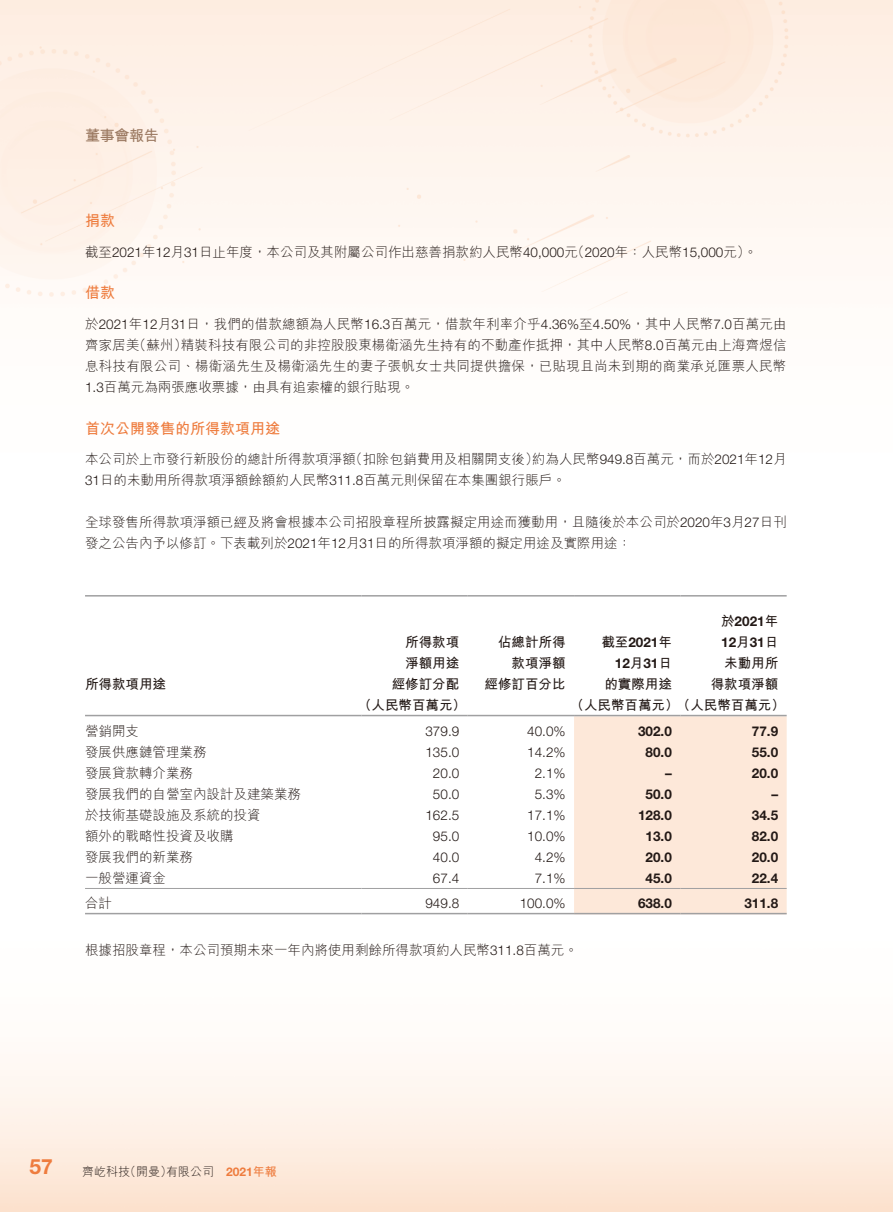
<style>
.page{position:relative;width:893px;height:1212px;background:#fff}
.page>*{position:absolute;margin:0;border:0;box-sizing:border-box;transform-origin:0 0}
.t1{font:700 21px "Helvetica Neue LT Std";color:#ee7c3e}
.t2{font:700 15px "M Hei HK";color:#ee7c3e}
.t3{font:700 15px "M Hei HK";letter-spacing:-.02em;color:#9b7961}
.t4{font:300 13.5px/21px "M Hei HK";color:#231916}
.t5{font:700 13.5px/21px "Helvetica Neue LT Std";color:#231916;text-align:right}
.t6{font:300 13.5px "Helvetica Neue LT Std";color:#231916}
.t7{font:300 13.5px/21px "M Hei HK";letter-spacing:.02em;color:#231916}
.t8{font:700 13.5px/21px "M Hei HK";color:#231916;text-align:right}
.t9{font:300 12px "M Hei HK";color:#231916}
.t10{font:700 12px "Helvetica Neue LT Std";color:#ee7c3e}
.s1{font-family:"Helvetica Neue LT Std"}
.s2{font-family:"M Hei HK"}
</style>
<div class="page">
<div style="left:574px;top:716px;width:213px;height:197px;background:#fde8d9"></div>
<hr style="left:85px;top:595px;width:276px;height:1px;background:#a0a0a1">
<hr style="left:361px;top:595px;width:107px;height:1px;background:#a0a0a1">
<hr style="left:468px;top:595px;width:106px;height:1px;background:#a0a0a1">
<hr style="left:574px;top:595px;width:106px;height:1px;background:#a0a0a1">
<hr style="left:680px;top:595px;width:107px;height:1px;background:#a0a0a1">
<hr style="left:85px;top:715px;width:276px;height:1px;background:#a0a0a1">
<hr style="left:361px;top:715px;width:107px;height:1px;background:#a0a0a1">
<hr style="left:468px;top:715px;width:106px;height:1px;background:#a0a0a1">
<hr style="left:574px;top:715px;width:106px;height:1px;background:#a0a0a1">
<hr style="left:680px;top:715px;width:107px;height:1px;background:#a0a0a1">
<hr style="left:85px;top:888px;width:276px;height:1px;background:#a0a0a1">
<hr style="left:361px;top:888px;width:107px;height:1px;background:#a0a0a1">
<hr style="left:468px;top:888px;width:106px;height:1px;background:#a0a0a1">
<hr style="left:574px;top:888px;width:106px;height:1px;background:#a0a0a1">
<hr style="left:680px;top:888px;width:107px;height:1px;background:#a0a0a1">
<hr style="left:85px;top:913px;width:276px;height:1px;background:#a0a0a1">
<hr style="left:361px;top:913px;width:107px;height:1px;background:#a0a0a1">
<hr style="left:468px;top:913px;width:106px;height:1px;background:#a0a0a1">
<hr style="left:574px;top:913px;width:106px;height:1px;background:#a0a0a1">
<hr style="left:680px;top:913px;width:107px;height:1px;background:#a0a0a1">
<p class="t3" style="left:85px;top:125px;width:75px">董事會報告</p>
<p class="t2" style="left:85px;top:210px;width:31px">捐款</p>
<p class="t4" style="left:85px;top:241px;width:674px">截至<span class="s1">2021</span>年<span class="s1">12</span>月<span class="s1">31</span>日止年度，本公司及其附屬公司作出慈善捐款約人民幣<span class="s1">40,000</span> （元 <span class="s1">2020</span>年：人民幣<span class="s1">15,000</span>元。(</p>
<p class="t2" style="left:85px;top:282px;width:31px">借款</p>
<p class="t4" style="left:85px;top:313px;width:703px;text-align:right">於<span class="s1">2021</span>年<span class="s1">12</span>月<span class="s1">31</span>日，我們的借款總額為人民幣<span class="s1">16.3</span>百萬元，借款年利率介乎<span class="s1">4.36%</span>至<span class="s1">4.50%</span>，其中人民幣<span class="s1">7.0</span>百萬元由精裝科技有限公司的非控股股東楊衛涵先生持有的不動產作抵押，其中人民幣<span class="s1">8.0</span>百萬元由上海齊煜信</p>
<p class="t7" style="left:85px;top:334px;width:703px">齊家居美<br>息科技有限公司、楊衛涵先生及楊衛涵先生的妻子張帆女士共同提供擔保，已貼現且尚未到期的商業承兌匯票人民幣<br><span class="s1">1.3</span>百萬元為兩張應收票據，由具有追索權的銀行貼現。</p>
<p class="t2" style="left:85px;top:417px;width:196px">首次公開發售的所得款項用途</p>
<p class="t4" style="left:532px;top:448px;width:256px">約為人民幣<span class="s1">949.8</span>百萬元，而於<span class="s1">2021</span>年<span class="s1">12</span>月</p>
<p class="t4" style="left:133px;top:334px;width:56px">（蘇州）</p>
<p class="t4" style="left:349px;top:448px;width:191px">（扣除包銷費用及相關開支後）</p>
<p class="t4" style="left:85px;top:448px;width:482px">本公司於上市發行新股份的總計所得款項淨額<br><span class="s1">31</span>日的未動用所得款項淨額餘額約人民幣<span class="s1">311.8</span>百萬元則保留在本集團銀行賬戶。</p>
<p class="t4" style="left:85px;top:511px;width:703px">全球發售所得款項淨額已經及將會根據本公司招股章程所披露擬定用途而獲動用，且隨後於本公司於<span class="s1">2020</span>年月<span class="s1">3 27</span>日刊發之公告內予以修訂。下表載列於<span class="s1">2021</span>年<span class="s1">12</span>月<span class="s1">31</span>日的所得款項淨額的擬定用途及實際用途：</p>
<p class="t8" style="left:85px;top:672px;width:82px">所得款項用途</p>
<p class="t5" style="left:721px;top:610px;width:59px;text-align:left"><span class="s2">於</span>2021<span class="s2">年<br></span>12<span class="s2">月</span>31<span class="s2">日</span></p>
<p class="t8" style="left:724px;top:652px;width:55px">未動用所</p>
<p class="t8" style="left:711px;top:673px;width:69px">得款項淨額</p>
<p class="t8" style="left:571px;top:694px;width:216px">（人民幣百萬元）（人民幣百萬元(</p>
<p class="t8" style="left:392px;top:630px;width:69px">所得款項淨額用途經修訂分配</p>
<p class="t8" style="left:485px;top:631px;width:82px">佔總計所得款項淨額<br>經修訂百分比</p>
<p class="t5" style="left:601px;top:631px;width:72px"><span class="s2">截至</span>2021<span class="s2">年<br></span>12<span class="s2">月</span>31<span class="s2">日</span></p>
<p class="t8" style="left:604px;top:673px;width:69px">的實際用途</p>
<p class="t8" style="left:358px;top:694px;width:109px">（人民幣百萬元）</p>
<p class="t4" style="left:85px;top:720px;width:55px">營銷開支</p>
<p class="t6" style="left:425px;top:722px;width:35px">379.9</p>
<p class="t6" style="left:527px;top:722px;width:40px">40.0%</p>
<p class="t5" style="left:638px;top:720px;width:35px">302.0</p>
<p class="t5" style="left:752px;top:720px;width:28px">77.9</p>
<p class="t4" style="left:85px;top:741px;width:123px">發展供應鏈管理業務</p>
<p class="t6" style="left:425px;top:743px;width:35px">135.0</p>
<p class="t6" style="left:527px;top:743px;width:40px">14.2%</p>
<p class="t5" style="left:646px;top:741px;width:28px">80.0</p>
<p class="t5" style="left:752px;top:741px;width:28px">55.0</p>
<p class="t4" style="left:85px;top:762px;width:109px">發展貸款轉介業務</p>
<p class="t6" style="left:433px;top:764px;width:28px">20.0</p>
<p class="t6" style="left:535px;top:764px;width:32px">2.1%</p>
<p class="t5" style="left:665px;top:762px;width:8px">–</p>
<p class="t5" style="left:752px;top:762px;width:28px">20.0</p>
<p class="t4" style="left:85px;top:783px;width:217px">發展我們的自營室內設計及建築業務</p>
<p class="t6" style="left:433px;top:785px;width:28px">50.0</p>
<p class="t6" style="left:535px;top:785px;width:32px">5.3%</p>
<p class="t5" style="left:646px;top:783px;width:28px">50.0</p>
<p class="t5" style="left:771px;top:783px;width:8px">–</p>
<p class="t4" style="left:85px;top:804px;width:177px">於技術基礎設施及系統的投資</p>
<p class="t6" style="left:425px;top:806px;width:35px">162.5</p>
<p class="t6" style="left:527px;top:806px;width:40px">17.1%</p>
<p class="t5" style="left:638px;top:804px;width:35px">128.0</p>
<p class="t5" style="left:752px;top:804px;width:28px">34.5</p>
<p class="t4" style="left:85px;top:825px;width:150px">額外的戰略性投資及收購</p>
<p class="t6" style="left:433px;top:827px;width:28px">95.0</p>
<p class="t6" style="left:527px;top:827px;width:40px">10.0%</p>
<p class="t5" style="left:646px;top:825px;width:28px">13.0</p>
<p class="t5" style="left:752px;top:825px;width:28px">82.0</p>
<p class="t4" style="left:85px;top:846px;width:109px">發展我們的新業務</p>
<p class="t6" style="left:433px;top:848px;width:28px">40.0</p>
<p class="t6" style="left:535px;top:848px;width:32px">4.2%</p>
<p class="t5" style="left:646px;top:846px;width:28px">20.0</p>
<p class="t5" style="left:752px;top:846px;width:28px">20.0</p>
<p class="t4" style="left:85px;top:867px;width:82px">一般營運資金</p>
<p class="t6" style="left:433px;top:869px;width:28px">67.4</p>
<p class="t6" style="left:535px;top:869px;width:32px">7.1%</p>
<p class="t5" style="left:646px;top:867px;width:28px">45.0</p>
<p class="t5" style="left:752px;top:867px;width:28px">22.4</p>
<p class="t4" style="left:85px;top:892px;width:28px">合計</p>
<p class="t4" style="left:85px;top:939px;width:494px">根據招股章程，本公司預期未來一年內將使用剩餘所得款項約人民幣<span class="s1">311.8</span>百萬元。</p>
<p class="t6" style="left:520px;top:895px;width:47px">100.0%</p>
<p class="t6" style="left:425px;top:895px;width:35px">949.8</p>
<p class="t5" style="left:638px;top:892px;width:35px">638.0</p>
<p class="t5" style="left:744px;top:892px;width:35px">311.8</p>
<h1 class="t1" style="left:29px;top:1153px;width:25px">57</h1>
<p class="t9" style="left:124px;top:1163px;width:49px">（開曼）</p>
<p class="t9" style="left:82px;top:1163px;width:49px">齊屹科技</p>
<p class="t9" style="left:166px;top:1163px;width:49px">有限公司</p>
<p class="t10" style="left:226px;top:1164px;width:52px">2021<span class="s2">年報</span></p>
</div>
